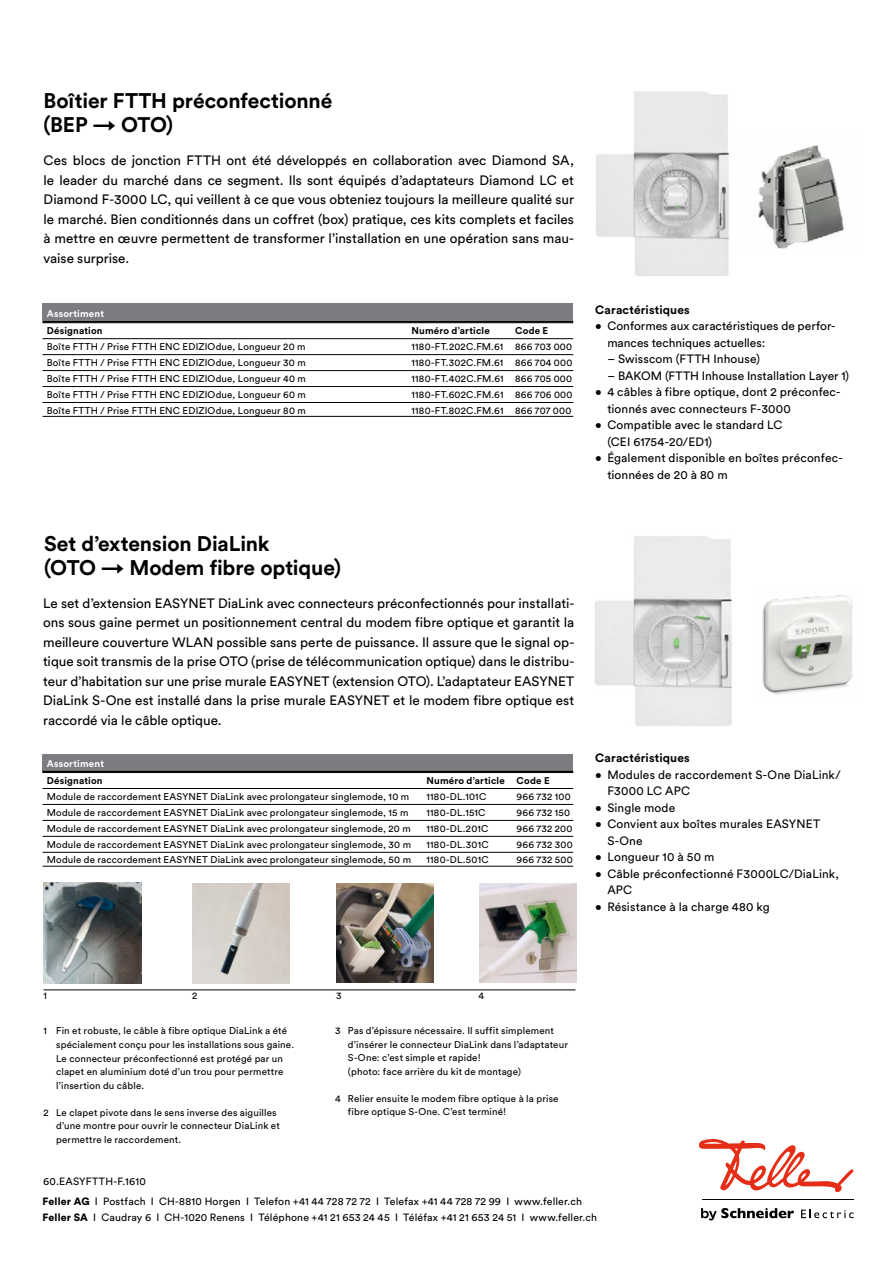
<style>
.page{position:relative;width:893px;height:1263px;background:#fff}
.page>*{position:absolute;margin:0;border:0;box-sizing:border-box;transform-origin:0 0}
.t1{font:700 21px/24px "Circular Std";letter-spacing:-.005em;color:#000}
.t2{font:13.5px/19.5px "Circular Std";color:#000;text-align:justify}
.t3{font:12px/16.5px "Circular Std";letter-spacing:.01em;color:#000}
.t4{font:700 12px "Circular Std";letter-spacing:.01em;color:#000}
.t5{font:10.5px/16.5px "Circular Std";letter-spacing:.015em;color:#000}
.t6{font:9.75px/13.5px "Circular Std";letter-spacing:.02em;color:#000}
.t7{font:700 9.75px "Circular Std";letter-spacing:.02em;color:#000}
.t8{font:700 9.75px "Circular Std";letter-spacing:.02em;color:#fff}
.s1{font-weight:900}
</style>
<div class="page">
<svg style="left:701px;top:1208px;width:93px;height:12px"></svg>
<svg style="left:801px;top:1210px;width:53px;height:8px"></svg>
<svg style="left:699px;top:1139px;width:155px;height:54px"></svg>
<hr style="left:702px;top:1199px;width:152px;height:1px;background:#000">
<img style="left:769px;top:145px;width:75px;height:104px">
<img style="left:596px;top:91px;width:173px;height:185px">
<img style="left:762px;top:595px;width:91px;height:100px">
<img style="left:595px;top:536px;width:137px;height:190px">
<img style="left:44px;top:883px;width:98px;height:100px">
<img style="left:192px;top:883px;width:97px;height:100px">
<img style="left:337px;top:883px;width:96px;height:100px">
<img style="left:480px;top:883px;width:96px;height:100px">
<hr style="left:44px;top:990px;width:531px;height:1px;background:#000">
<div style="left:43px;top:304px;width:530px;height:17px;background:#7c7c81"></div>
<hr style="left:43px;top:321px;width:530px;height:1px;background:#000">
<hr style="left:43px;top:322px;width:530px;height:1px;background:#000">
<hr style="left:43px;top:338px;width:530px;height:1px;background:#000">
<hr style="left:43px;top:354px;width:530px;height:1px;background:#000">
<hr style="left:43px;top:370px;width:530px;height:1px;background:#000">
<hr style="left:43px;top:386px;width:530px;height:1px;background:#000">
<hr style="left:43px;top:402px;width:530px;height:1px;background:#000">
<hr style="left:43px;top:416px;width:530px;height:1px;background:#000">
<div style="left:43px;top:754px;width:530px;height:17px;background:#7c7c81"></div>
<hr style="left:43px;top:771px;width:530px;height:1px;background:#000">
<hr style="left:43px;top:772px;width:530px;height:1px;background:#000">
<hr style="left:43px;top:788px;width:530px;height:1px;background:#000">
<hr style="left:43px;top:804px;width:530px;height:1px;background:#000">
<hr style="left:43px;top:820px;width:530px;height:1px;background:#000">
<hr style="left:43px;top:836px;width:530px;height:1px;background:#000">
<hr style="left:43px;top:852px;width:530px;height:1px;background:#000">
<hr style="left:43px;top:866px;width:530px;height:1px;background:#000">
<h1 class="t1" style="left:44px;top:88px;width:290px">Boîtier FTTH préconfectionné (BEP → OTO)</h1>
<p class="t2" style="left:44px;top:151px;width:532px">Ces blocs de jonction FTTH ont été développés en collaboration avec Diamond SA, le leader du marché dans ce segment. Ils sont équipés d’adaptateurs Diamond LC et Diamond F-3000 LC, qui veillent à ce que vous obteniez toujours la meilleure qualité sur le marché. Bien conditionnés dans un coffret (box) pratique, ces kits complets et faciles à mettre en œuvre permettent de transformer l’installation en une opération sans mau&shy;vaise surprise.</p>
<p class="t8" style="left:47px;top:307px;width:59px">Assortiment</p>
<p class="t7" style="left:47px;top:324px;width:57px">Désignation</p>
<p class="t7" style="left:412px;top:324px;width:80px">Numéro d’article</p>
<p class="t7" style="left:515px;top:324px;width:35px">Code E</p>
<p class="t6" style="left:47px;top:339px;width:260px">Boîte FTTH / Prise FTTH ENC EDIZIOdue, Longueur 20 m</p>
<p class="t6" style="left:412px;top:339px;width:162px">1180-FT.202C.FM.61 866 703 000</p>
<p class="t6" style="left:47px;top:355px;width:260px">Boîte FTTH / Prise FTTH ENC EDIZIOdue, Longueur 30 m</p>
<p class="t6" style="left:412px;top:355px;width:162px">1180-FT.302C.FM.61 866 704 000</p>
<p class="t6" style="left:47px;top:371px;width:261px">Boîte FTTH / Prise FTTH ENC EDIZIOdue, Longueur 40 m</p>
<p class="t6" style="left:412px;top:371px;width:162px">1180-FT.402C.FM.61 866 705 000</p>
<p class="t6" style="left:47px;top:387px;width:261px">Boîte FTTH / Prise FTTH ENC EDIZIOdue, Longueur 60 m</p>
<p class="t6" style="left:412px;top:387px;width:163px">1180-FT.602C.FM.61 866 706 000</p>
<p class="t6" style="left:47px;top:403px;width:261px">Boîte FTTH / Prise FTTH ENC EDIZIOdue, Longueur 80 m</p>
<p class="t6" style="left:412px;top:403px;width:161px">1180-FT.802C.FM.61 866 707 000</p>
<p class="t4" style="left:595px;top:302px;width:96px">Caractéristiques</p>
<p class="t3" style="left:607px;top:318px;width:230px;text-indent:-12px">• Conformes aux caractéristiques de perfor&shy;mances techniques actuelles:</p>
<p class="t3" style="left:607px;top:351px;width:154px">– Swisscom (FTTH Inhouse)</p>
<p class="t3" style="left:607px;top:367px;width:243px">– BAKOM (FTTH Inhouse Installation Layer 1)</p>
<p class="t3" style="left:607px;top:384px;width:235px;text-indent:-12px">• 4 câbles à fibre optique, dont 2 préconfec&shy;tionnés avec connecteurs F-3000</p>
<p class="t3" style="left:607px;top:417px;width:177px;text-indent:-12px">• Compatible avec le standard LC (CEI 61754-20/ED1)</p>
<p class="t3" style="left:607px;top:450px;width:237px;text-indent:-12px">• Également disponible en boîtes préconfec&shy;tionnées de 20 à 80 m</p>
<h1 class="t1" style="left:44px;top:531px;width:298px">Set d’extension DiaLink<br>(OTO → Modem fibre optique)</h1>
<p class="t2" style="left:43px;top:593px;width:533px">Le set d’extension EASYNET DiaLink avec connecteurs préconfectionnés pour installati&shy;ons sous gaine permet un positionnement central du modem fibre optique et garantit la meilleure couverture WLAN possible sans perte de puissance. Il assure que le signal op&shy;tique soit transmis de la prise OTO (prise de télécommunication optique) dans le distribu&shy;teur d’habitation sur une prise murale EASYNET (extension OTO). L’adaptateur EASYNET DiaLink S-One est installé dans la prise murale EASYNET et le modem fibre optique est raccordé via le câble optique.</p>
<p class="t8" style="left:47px;top:757px;width:59px">Assortiment</p>
<p class="t7" style="left:47px;top:774px;width:57px">Désignation</p>
<p class="t7" style="left:427px;top:774px;width:125px">Numéro d’article Code E</p>
<p class="t6" style="left:47px;top:789px;width:364px">Module de raccordement EASYNET DiaLink avec prolongateur singlemode, 10 m</p>
<p class="t6" style="left:427px;top:789px;width:61px">1180-DL.101C</p>
<p class="t6" style="left:517px;top:789px;width:56px">966 732 100</p>
<p class="t6" style="left:47px;top:805px;width:363px">Module de raccordement EASYNET DiaLink avec prolongateur singlemode, 15 m</p>
<p class="t6" style="left:427px;top:805px;width:61px">1180-DL.151C</p>
<p class="t6" style="left:517px;top:805px;width:55px">966 732 150</p>
<p class="t6" style="left:47px;top:821px;width:365px">Module de raccordement EASYNET DiaLink avec prolongateur singlemode, 20 m</p>
<p class="t6" style="left:427px;top:821px;width:64px">1180-DL.201C</p>
<p class="t6" style="left:517px;top:821px;width:57px">966 732 200</p>
<p class="t6" style="left:47px;top:837px;width:366px">Module de raccordement EASYNET DiaLink avec prolongateur singlemode, 30 m</p>
<p class="t6" style="left:427px;top:837px;width:64px">1180-DL.301C</p>
<p class="t6" style="left:517px;top:837px;width:58px">966 732 300</p>
<p class="t6" style="left:47px;top:853px;width:366px">Module de raccordement EASYNET DiaLink avec prolongateur singlemode, 50 m</p>
<p class="t6" style="left:427px;top:853px;width:64px">1180-DL.501C</p>
<p class="t6" style="left:517px;top:853px;width:58px">966 732 500</p>
<p class="t4" style="left:595px;top:750px;width:96px">Caractéristiques</p>
<p class="t3" style="left:607px;top:766px;width:235px;text-indent:-12px">• Modules de raccordement S-One DiaLink/<br>F3000 LC APC</p>
<p class="t3" style="left:595px;top:799px;width:81px">• Single mode</p>
<p class="t3" style="left:607px;top:816px;width:214px;text-indent:-12px">• Convient aux boîtes murales EASYNET<br>S-One</p>
<p class="t3" style="left:595px;top:849px;width:120px">• Longueur 10 à 50 m</p>
<p class="t3" style="left:607px;top:865px;width:233px;text-indent:-12px">• Câble préconfectionné F3000LC/DiaLink,<br>APC</p>
<p class="t3" style="left:595px;top:898px;width:176px">• Résistance à la charge 480 kg</p>
<p class="t6" style="left:44px;top:989px;width:5px">1</p>
<p class="t6" style="left:192px;top:989px;width:7px">2</p>
<p class="t6" style="left:336px;top:989px;width:7px">3</p>
<p class="t6" style="left:479px;top:989px;width:7px">4</p>
<p class="t6" style="left:56px;top:1024px;width:239px;text-indent:-13px">1 Fin et robuste, le câble à fibre optique DiaLink a été spécialement conçu pour les installations sous gaine.<br>Le connecteur préconfectionné est protégé par un clapet en aluminium doté d’un trou pour permettre l’insertion du câble.</p>
<p class="t6" style="left:56px;top:1105px;width:225px;text-indent:-13px">2 Le clapet pivote dans le sens inverse des aiguilles d’une montre pour ouvrir le connecteur DiaLink et permettre le raccordement.</p>
<p class="t5" style="left:43px;top:1173px;width:104px">60.EASYFTTH-F.1610</p>
<p class="t6" style="left:348px;top:1024px;width:222px;text-indent:-13px">3 Pas d’épissure nécessaire. Il suffit simplement d’insérer le connecteur DiaLink dans l’adaptateur S-One: c’est simple et rapide!<br>(photo: face arrière du kit de montage)</p>
<p class="t6" style="left:348px;top:1091px;width:212px;text-indent:-13px">4 Relier ensuite le modem fibre optique à la prise fibre optique S-One. C’est terminé!</p>
<p class="t5" style="left:43px;top:1192px;width:556px"><span class="s1">Feller AG</span> I Postfach I CH-8810 Horgen I Telefon +41 44 728 72 72 I Telefax +41 44 728 72 99 I www.feller.ch<br><span class="s1">Feller SA</span> I Caudray 6 I CH-1020 Renens I Téléphone +41 21 653 24 45 I Téléfax +41 21 653 24 51 I www.feller.ch</p>
</div>
